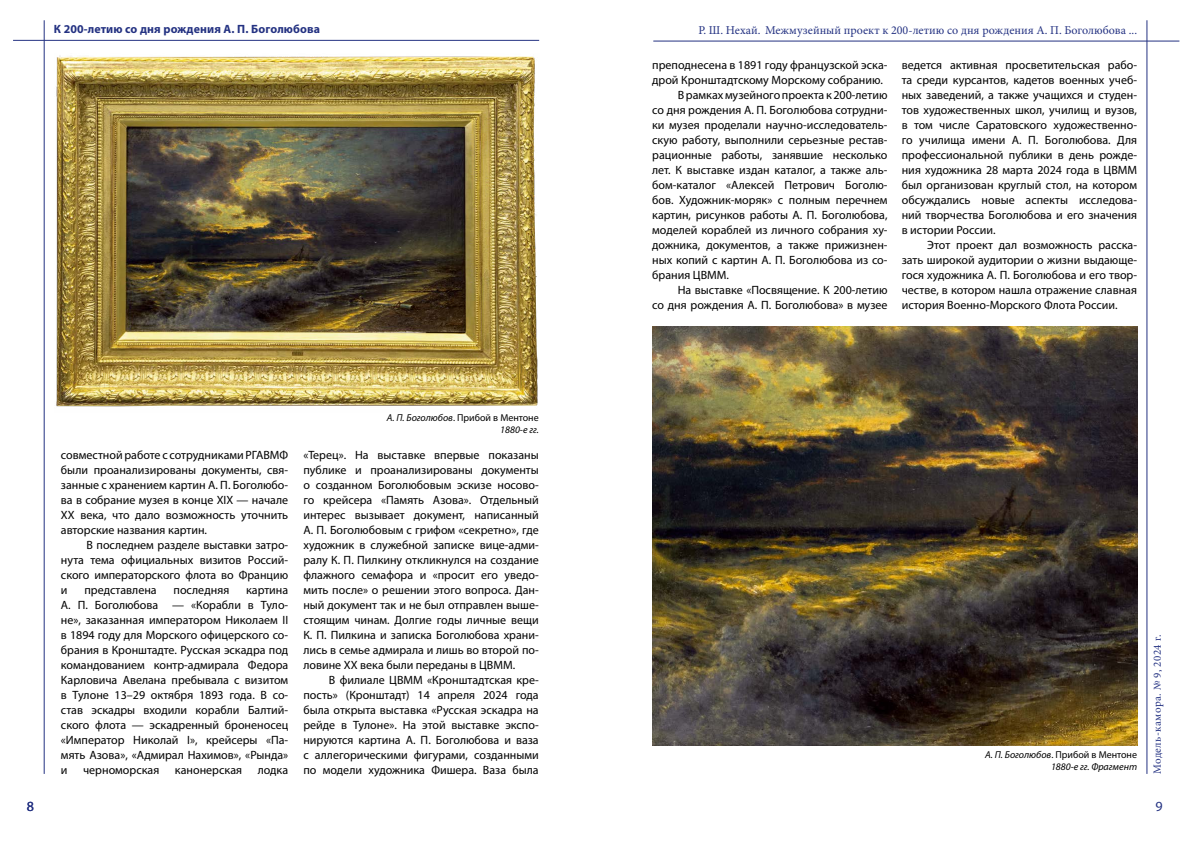
<style>
.page{position:relative;width:1191px;height:842px;background:#fff}
.page>*{position:absolute;margin:0;border:0;box-sizing:border-box;transform-origin:0 0}
.t1{font:14px "Myriad Pro";color:#243282}
.t2{font:12px/15px "Myriad Pro";color:#000;text-align:justify}
.t3{font:12px "Minion Pro";color:#243282}
.t4{font:700 12px "Myriad Pro";letter-spacing:.01em;color:#243282}
.t5{font:11px "Minion Pro";letter-spacing:.03em;color:#243282}
.t6{font:italic 10px/12px "Myriad Pro";color:#000;text-align:right}
.s1{font-style:normal}
</style>
<div class="page">
<hr style="left:13px;top:40px;width:526px;height:1px;background:#243282">
<hr style="left:653px;top:41px;width:526px;height:1px;background:#243282">
<hr style="left:44px;top:20px;width:1px;height:754px;background:#243282">
<hr style="left:1146px;top:20px;width:1px;height:754px;background:#243282">
<img style="left:56px;top:55px;width:482px;height:352px">
<img style="left:652px;top:327px;width:485px;height:419px">
<p class="t4" style="left:54px;top:21px;width:268px">К 200-летию со дня рождения А. П. Боголюбова</p>
<p class="t3" style="left:698px;top:22px;width:440px">Р. Ш. Нехай. Межмузейный проект к 200-летию со дня рождения А. П. Боголюбова ...</p>
<p class="t2" style="left:61px;top:447px;width:229px">совместной работе с сотрудниками РГАВМФ были проанализированы документы, свя&shy;занные с хранением картин А. П. Боголюбо&shy;ва в собрание музея в конце XIX — начале ХХ века, что дало возможность уточнить авторские названия картин.</p>
<p class="t2" style="left:61px;top:537px;width:229px;text-indent:26px">В последнем разделе выставки затро&shy;нута тема официальных визитов Россий&shy;ского императорского флота во Францию и</p>
<p class="t2" style="left:61px;top:582px;width:229px;text-indent:185px">картина А. П. Боголюбова — «Корабли в Туло&shy;не», заказанная императором Николаем II в 1894 году для Морского офицерского со&shy;брания в Кронштадте. Русская эскадра под командованием контр-адмирала Федора Карловича Авелана пребывала с визитом в Тулоне 13–29 октября 1893 года. В со&shy;став эскадры входили корабли Балтий&shy;ского флота — эскадренный броненосец «Император Николай I», крейсеры «Па&shy;мять Азова», «Адмирал Нахимов», «Рында» и</p>
<p class="t2" style="left:84px;top:582px;width:74px">представлена</p>
<p class="t2" style="left:173px;top:582px;width:57px">последняя</p>
<p class="t2" style="left:83px;top:762px;width:78px">черноморская</p>
<p class="t2" style="left:175px;top:762px;width:69px">канонерская</p>
<p class="t2" style="left:258px;top:762px;width:32px">лодка</p>
<p class="t6" style="left:387px;top:412px;width:153px">А. П. Боголюбов<span class="s1">. Прибой в Ментоне<br></span>1880-е гг.</p>
<p class="t2" style="left:303px;top:447px;width:237px">«Терец». На выставке впервые показаны публике и проанализированы документы о созданном Боголюбовым эскизе носово&shy;го крейсера «Память Азова». Отдельный интерес вызывает документ, написанный А. П. Боголюбовым с грифом «секретно», где художник в служебной записке вице-адми&shy;ралу К. П. Пилкину откликнулся на создание флажного семафора и «просит его уведо&shy;мить после» о решении этого вопроса. Дан&shy;ный документ так и не был отправлен выше&shy;стоящим чинам. Долгие годы личные вещи К. П. Пилкина и записка Боголюбова храни&shy;лись в семье адмирала и лишь во второй по&shy;ловине ХХ века были переданы в ЦВММ.</p>
<p class="t2" style="left:303px;top:672px;width:237px;text-indent:26px">В филиале ЦВММ «Кронштадтская кре&shy;пость» (Кронштадт) 14 апреля 2024 года была открыта выставка «Русская эскадра на рейде в Тулоне». На этой выставке экспо&shy;нируются картина А. П. Боголюбова и ваза с аллегорическими фигурами, созданными по модели художника Фишера. Ваза была</p>
<p class="t2" style="left:652px;top:57px;width:237px">преподнесена в 1891 году французской эска-</p>
<p class="t2" style="left:652px;top:72px;width:232px">дрой Кронштадтскому Морскому собранию.</p>
<p class="t2" style="left:677px;top:87px;width:211px">В рамках музейного проекта к 200-летию</p>
<p class="t2" style="left:652px;top:102px;width:237px">со дня рождения А. П. Боголюбова сотрудни-</p>
<p class="t2" style="left:652px;top:117px;width:237px">ки музея проделали научно-исследователь-</p>
<p class="t2" style="left:652px;top:132px;width:237px">скую работу, выполнили серьезные рестав-</p>
<p class="t2" style="left:652px;top:147px;width:237px">рационные работы, занявшие несколько</p>
<p class="t2" style="left:652px;top:162px;width:237px">лет. К выставке издан каталог, а также аль-</p>
<p class="t2" style="left:652px;top:177px;width:237px">бом-каталог «Алексей Петрович Боголю-</p>
<p class="t2" style="left:652px;top:192px;width:237px">бов. Художник-моряк» с полным перечнем</p>
<p class="t2" style="left:652px;top:207px;width:237px">картин, рисунков работы А. П. Боголюбова,</p>
<p class="t2" style="left:652px;top:222px;width:237px">моделей кораблей из личного собрания ху-</p>
<p class="t2" style="left:652px;top:237px;width:237px">дожника, документов, а также прижизнен-</p>
<p class="t2" style="left:652px;top:252px;width:237px">ных копий с картин А. П. Боголюбова из со-</p>
<p class="t2" style="left:652px;top:267px;width:78px">брания ЦВММ.</p>
<p class="t2" style="left:677px;top:282px;width:211px">На выставке «Посвящение. К 200-летию</p>
<p class="t2" style="left:652px;top:297px;width:237px">со дня рождения А. П. Боголюбова» в музее</p>
<p class="t2" style="left:901px;top:57px;width:237px">ведется активная просветительская рабо&shy;та среди курсантов, кадетов военных учеб&shy;ных заведений, а также учащихся и студен&shy;тов художественных школ, училищ и вузов, в том числе Саратовского художественно&shy;го училища имени А. П. Боголюбова. Для профессиональной публики в день рожде&shy;ния художника 28 марта 2024 года в ЦВММ был организован круглый стол, на котором обсуждались новые аспекты исследова&shy;ний творчества Боголюбова и его значения в истории России.</p>
<p class="t2" style="left:901px;top:237px;width:237px;text-indent:26px">Этот проект дал возможность расска&shy;зать широкой аудитории о жизни выдающе&shy;гося художника А. П. Боголюбова и его твор&shy;честве, в котором нашла отражение славная история Военно-Морского Флота России.</p>
<p class="t6" style="left:985px;top:749px;width:153px">А. П. Боголюбов<span class="s1">. Прибой в Ментоне<br></span>1880-е гг. Фрагмент</p>
<p class="t5" style="left:1149px;top:774px;width:141px;rotate:-90deg">Модель-камора. № 9, 2024 г.</p>
<p class="t1" style="left:27px;top:797px;width:9px">8</p>
<p class="t1" style="left:1155px;top:798px;width:9px">9</p>
</div>
